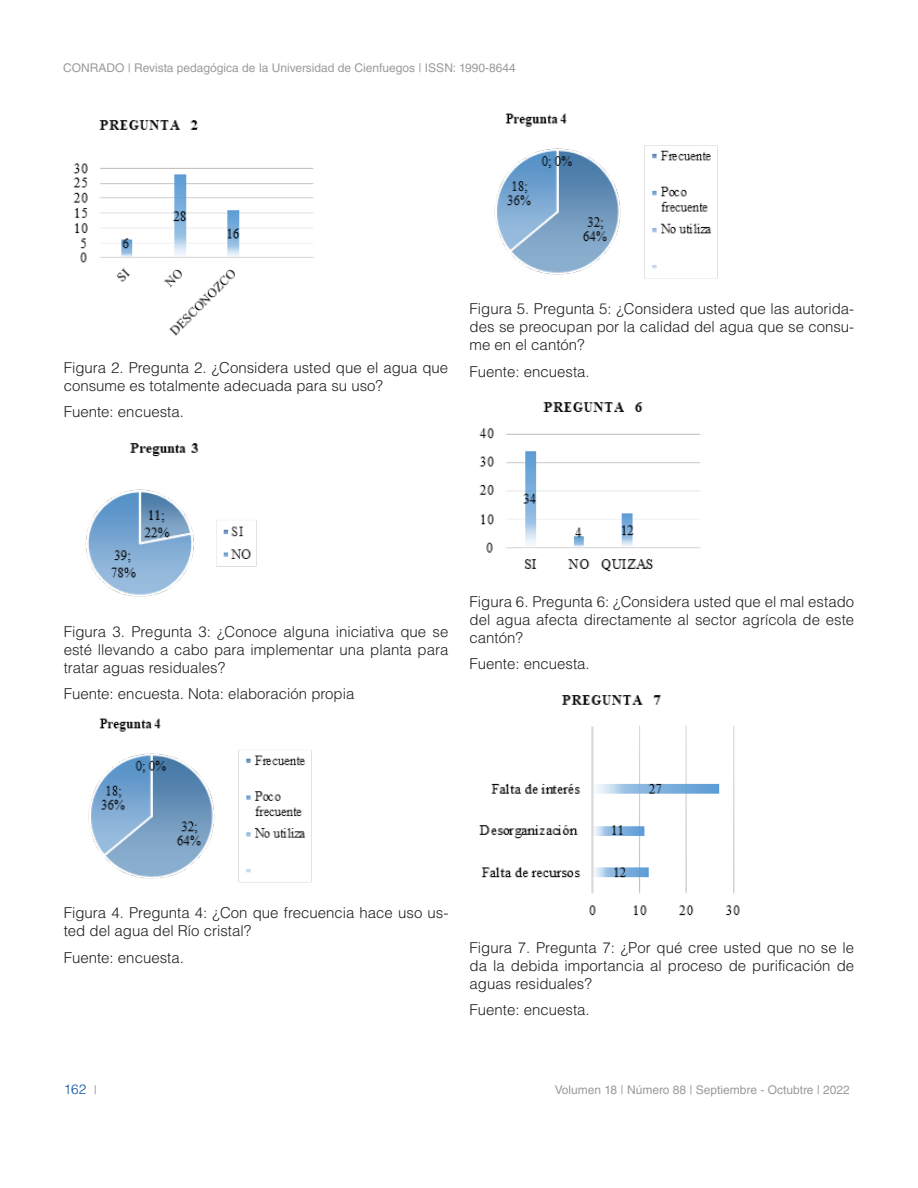
<style>
.page{position:relative;width:918px;height:1188px;background:#fff}
.page>*{position:absolute;margin:0;border:0;box-sizing:border-box;transform-origin:0 0}
.TEXTO{font:300 15px/18px "Helvetica LT Std";color:#231f20;text-align:justify}
.t1{font:300 13.5px "Helvetica LT Std";color:#0d4da1}
.t2{font:12px "Helvetica LT Std";color:#999b9e}
.s1{font-weight:400;font-size:12px;color:#999b9e}
</style>
<div class="page">
<img style="left:73px;top:120px;width:241px;height:216px">
<img style="left:85px;top:443px;width:172px;height:154px">
<img style="left:88px;top:718px;width:224px;height:165px">
<img style="left:494px;top:113px;width:224px;height:166px">
<img style="left:479px;top:402px;width:222px;height:170px">
<img style="left:479px;top:695px;width:261px;height:221px">
<p class="t2" style="left:63px;top:61px;width:454px">CONRADO | Revista pedagógica de la Universidad de Cienfuegos | ISSN: 1990-8644</p>
<p class="TEXTO" style="left:64px;top:358px;width:386px">Figura 2. Pregunta 2. ¿Considera usted que el agua que consume es totalmente adecuada para su uso?</p>
<p class="TEXTO" style="left:64px;top:403px;width:122px">Fuente: encuesta.</p>
<p class="TEXTO" style="left:470px;top:300px;width:386px">Figura 5. Pregunta 5: ¿Considera usted que las autorida&shy;des se preocupan por la calidad del agua que se consu&shy;me en el cantón?</p>
<p class="TEXTO" style="left:470px;top:362px;width:122px">Fuente: encuesta.</p>
<p class="TEXTO" style="left:64px;top:622px;width:386px">Figura 3. Pregunta 3: ¿Conoce alguna iniciativa que se esté llevando a cabo para implementar una planta para tratar aguas residuales?</p>
<p class="TEXTO" style="left:64px;top:685px;width:292px">Fuente: encuesta. Nota: elaboración propia</p>
<p class="TEXTO" style="left:470px;top:593px;width:386px">Figura 6. Pregunta 6: ¿Considera usted que el mal estado del agua afecta directamente al sector agrícola de este cantón?</p>
<p class="TEXTO" style="left:470px;top:655px;width:122px">Fuente: encuesta.</p>
<p class="TEXTO" style="left:64px;top:904px;width:386px">Figura 4. Pregunta 4: ¿Con que frecuencia hace uso us&shy;ted del agua del Río cristal?</p>
<p class="TEXTO" style="left:64px;top:949px;width:122px">Fuente: encuesta.</p>
<p class="TEXTO" style="left:470px;top:938px;width:386px">Figura 7. Pregunta 7: ¿Por qué cree usted que no se le da la debida importancia al proceso de purificación de aguas residuales?</p>
<p class="TEXTO" style="left:470px;top:1001px;width:122px">Fuente: encuesta.</p>
<p class="t1" style="left:64px;top:1081px;width:35px">162 <span class="s1">|</span></p>
<p class="t2" style="left:555px;top:1083px;width:297px">Volumen 18 | Número 88 | Septiembre - Octubtre | 2022</p>
</div>
